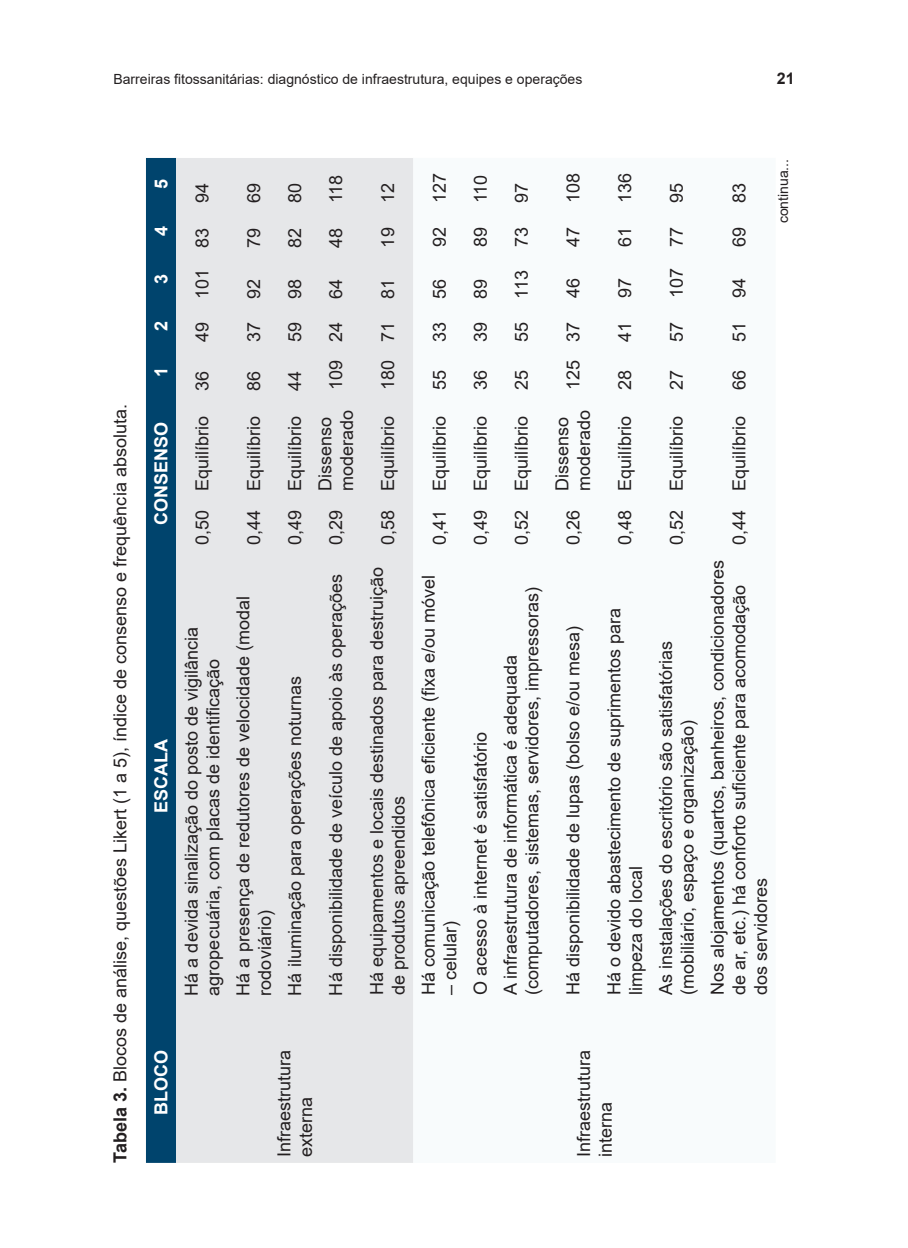
<style>
.page{position:relative;width:908px;height:1248px;background:#fff}
.page>*{position:absolute;margin:0;border:0;box-sizing:border-box;transform-origin:0 0}
.t1{font:18px/21.6px "Arial";color:#231f20}
.t2{font:700 18px "Arial";color:#fff}
.t3{font:700 16px "Arial";color:#231f20}
.t4{font:14px "Arial";color:#231f20}
.s1{font-weight:700}
</style>
<div class="page">
<div style="left:146px;top:158px;width:30px;height:1004px;background:#00446d"></div>
<div style="left:176px;top:158px;width:237px;height:1004px;background:#e6e7e9"></div>
<p class="t4" style="left:113px;top:69px;width:470px">Barreiras fitossanitárias: diagnóstico de infraestrutura, equipes e operações</p>
<p class="t3" style="left:776px;top:67px;width:19px">21</p>
<p class="t1" style="left:109px;top:1162px;width:760px;rotate:-90deg"><span class="s1">Tabela 3.</span> Blocos de análise, questões Likert (1 a 5), índice de consenso e frequência absoluta.</p>
<p class="t2" style="left:148px;top:188px;width:12px;rotate:-90deg">5</p>
<p class="t1" style="left:191px;top:203px;width:22px;rotate:-90deg">94</p>
<p class="t1" style="left:243px;top:203px;width:22px;rotate:-90deg">69</p>
<p class="t1" style="left:284px;top:203px;width:22px;rotate:-90deg">80</p>
<p class="t1" style="left:325px;top:203px;width:30px;rotate:-90deg">118</p>
<p class="t1" style="left:376px;top:203px;width:22px;rotate:-90deg">12</p>
<p class="t1" style="left:428px;top:203px;width:32px;rotate:-90deg">127</p>
<p class="t1" style="left:469px;top:203px;width:30px;rotate:-90deg">110</p>
<p class="t1" style="left:510px;top:203px;width:22px;rotate:-90deg">97</p>
<p class="t1" style="left:562px;top:203px;width:32px;rotate:-90deg">108</p>
<p class="t1" style="left:613px;top:203px;width:32px;rotate:-90deg">136</p>
<p class="t1" style="left:665px;top:203px;width:22px;rotate:-90deg">95</p>
<p class="t1" style="left:728px;top:203px;width:22px;rotate:-90deg">83</p>
<p class="t4" style="left:773px;top:223px;width:66px;rotate:-90deg">continua...</p>
<p class="t2" style="left:148px;top:236px;width:12px;rotate:-90deg">4</p>
<p class="t2" style="left:148px;top:284px;width:12px;rotate:-90deg">3</p>
<p class="t1" style="left:191px;top:298px;width:73px;rotate:-90deg">101 83</p>
<p class="t1" style="left:243px;top:247px;width:22px;rotate:-90deg">79</p>
<p class="t1" style="left:243px;top:298px;width:22px;rotate:-90deg">92</p>
<p class="t1" style="left:284px;top:247px;width:22px;rotate:-90deg">82</p>
<p class="t1" style="left:284px;top:298px;width:22px;rotate:-90deg">98</p>
<p class="t1" style="left:325px;top:247px;width:22px;rotate:-90deg">48</p>
<p class="t1" style="left:325px;top:298px;width:22px;rotate:-90deg">64</p>
<p class="t1" style="left:376px;top:247px;width:22px;rotate:-90deg">19</p>
<p class="t1" style="left:376px;top:298px;width:22px;rotate:-90deg">81</p>
<p class="t1" style="left:428px;top:247px;width:22px;rotate:-90deg">92</p>
<p class="t1" style="left:428px;top:298px;width:22px;rotate:-90deg">56</p>
<p class="t1" style="left:469px;top:247px;width:22px;rotate:-90deg">89</p>
<p class="t1" style="left:469px;top:298px;width:22px;rotate:-90deg">89</p>
<p class="t1" style="left:510px;top:298px;width:73px;rotate:-90deg">113 73</p>
<p class="t1" style="left:562px;top:247px;width:22px;rotate:-90deg">47</p>
<p class="t1" style="left:562px;top:298px;width:22px;rotate:-90deg">46</p>
<p class="t1" style="left:613px;top:247px;width:22px;rotate:-90deg">61</p>
<p class="t1" style="left:613px;top:298px;width:22px;rotate:-90deg">97</p>
<p class="t1" style="left:665px;top:298px;width:73px;rotate:-90deg">107 77</p>
<p class="t1" style="left:728px;top:247px;width:22px;rotate:-90deg">69</p>
<p class="t1" style="left:728px;top:298px;width:22px;rotate:-90deg">94</p>
<p class="t2" style="left:148px;top:331px;width:12px;rotate:-90deg">2</p>
<p class="t2" style="left:148px;top:377px;width:12px;rotate:-90deg">1</p>
<p class="t1" style="left:191px;top:342px;width:22px;rotate:-90deg">49</p>
<p class="t1" style="left:191px;top:390px;width:22px;rotate:-90deg">36</p>
<p class="t1" style="left:243px;top:342px;width:22px;rotate:-90deg">37</p>
<p class="t1" style="left:243px;top:390px;width:22px;rotate:-90deg">86</p>
<p class="t1" style="left:284px;top:342px;width:22px;rotate:-90deg">59</p>
<p class="t1" style="left:284px;top:390px;width:22px;rotate:-90deg">44</p>
<p class="t1" style="left:325px;top:390px;width:70px;rotate:-90deg">109 24</p>
<p class="t1" style="left:376px;top:390px;width:70px;rotate:-90deg">180 71</p>
<p class="t1" style="left:428px;top:341px;width:22px;rotate:-90deg">33</p>
<p class="t1" style="left:428px;top:390px;width:22px;rotate:-90deg">55</p>
<p class="t1" style="left:469px;top:341px;width:22px;rotate:-90deg">39</p>
<p class="t1" style="left:469px;top:390px;width:22px;rotate:-90deg">36</p>
<p class="t1" style="left:510px;top:341px;width:22px;rotate:-90deg">55</p>
<p class="t1" style="left:510px;top:390px;width:22px;rotate:-90deg">25</p>
<p class="t1" style="left:562px;top:390px;width:70px;rotate:-90deg">125 37</p>
<p class="t1" style="left:613px;top:341px;width:22px;rotate:-90deg">41</p>
<p class="t1" style="left:613px;top:390px;width:22px;rotate:-90deg">28</p>
<p class="t1" style="left:665px;top:341px;width:22px;rotate:-90deg">57</p>
<p class="t1" style="left:665px;top:390px;width:22px;rotate:-90deg">27</p>
<p class="t1" style="left:728px;top:341px;width:22px;rotate:-90deg">51</p>
<p class="t1" style="left:728px;top:390px;width:22px;rotate:-90deg">66</p>
<p class="t2" style="left:148px;top:525px;width:105px;rotate:-90deg">CONSENSO</p>
<p class="t1" style="left:191px;top:545px;width:130px;rotate:-90deg">0,50 Equilíbrio</p>
<p class="t1" style="left:243px;top:545px;width:130px;rotate:-90deg">0,44 Equilíbrio</p>
<p class="t1" style="left:284px;top:545px;width:130px;rotate:-90deg">0,49 Equilíbrio</p>
<p class="t1" style="left:314px;top:491px;width:83px;rotate:-90deg">Dissenso moderado</p>
<p class="t1" style="left:325px;top:545px;width:37px;rotate:-90deg">0,29</p>
<p class="t1" style="left:376px;top:545px;width:130px;rotate:-90deg">0,58 Equilíbrio</p>
<p class="t1" style="left:428px;top:545px;width:130px;rotate:-90deg">0,41 Equilíbrio</p>
<p class="t1" style="left:469px;top:545px;width:130px;rotate:-90deg">0,49 Equilíbrio</p>
<p class="t1" style="left:510px;top:545px;width:130px;rotate:-90deg">0,52 Equilíbrio</p>
<p class="t1" style="left:551px;top:491px;width:83px;rotate:-90deg">Dissenso moderado</p>
<p class="t1" style="left:562px;top:545px;width:37px;rotate:-90deg">0,26</p>
<p class="t1" style="left:613px;top:545px;width:130px;rotate:-90deg">0,48 Equilíbrio</p>
<p class="t1" style="left:665px;top:545px;width:130px;rotate:-90deg">0,52 Equilíbrio</p>
<p class="t1" style="left:728px;top:545px;width:130px;rotate:-90deg">0,44 Equilíbrio</p>
<p class="t2" style="left:148px;top:812px;width:75px;rotate:-90deg">ESCALA</p>
<p class="t1" style="left:180px;top:995px;width:370px;rotate:-90deg">Há a devida sinalização do posto de vigilância agropecuária, com placas de identificação</p>
<p class="t1" style="left:232px;top:995px;width:401px;rotate:-90deg">Há a presença de redutores de velocidade (modal rodoviário)</p>
<p class="t1" style="left:284px;top:995px;width:321px;rotate:-90deg">Há iluminação para operações noturnas</p>
<p class="t1" style="left:325px;top:995px;width:423px;rotate:-90deg">Há disponibilidade de veículo de apoio às operações</p>
<p class="t1" style="left:366px;top:995px;width:430px;rotate:-90deg">Há equipamentos e locais destinados para destruição de produtos apreendidos</p>
<p class="t1" style="left:417px;top:995px;width:422px;rotate:-90deg">Há comunicação telefônica eficiente (fixa e/ou móvel</p>
<p class="t1" style="left:439px;top:995px;width:76px;rotate:-90deg">– celular)</p>
<p class="t1" style="left:469px;top:995px;width:265px;rotate:-90deg">O acesso à internet é satisfatório</p>
<p class="t1" style="left:499px;top:995px;width:410px;rotate:-90deg">A infraestrutura de informática é adequada (computadores, sistemas, servidores, impressoras)</p>
<p class="t1" style="left:562px;top:995px;width:371px;rotate:-90deg">Há disponibilidade de lupas (bolso e/ou mesa)</p>
<p class="t1" style="left:603px;top:995px;width:389px;rotate:-90deg">Há o devido abastecimento de suprimentos para limpeza do local</p>
<p class="t1" style="left:654px;top:995px;width:356px;rotate:-90deg">As instalações do escritório são satisfatórias (mobiliário, espaço e organização)</p>
<p class="t1" style="left:706px;top:995px;width:437px;rotate:-90deg">Nos alojamentos (quartos, banheiros, condicionadores de ar, etc.) há conforto suficiente para acomodação dos servidores</p>
<p class="t2" style="left:148px;top:1114px;width:66px;rotate:-90deg">BLOCO</p>
<p class="t1" style="left:273px;top:1157px;width:109px;rotate:-90deg">Infraestrutura externa</p>
<p class="t1" style="left:572px;top:1156px;width:109px;rotate:-90deg">Infraestrutura interna</p>
</div>
